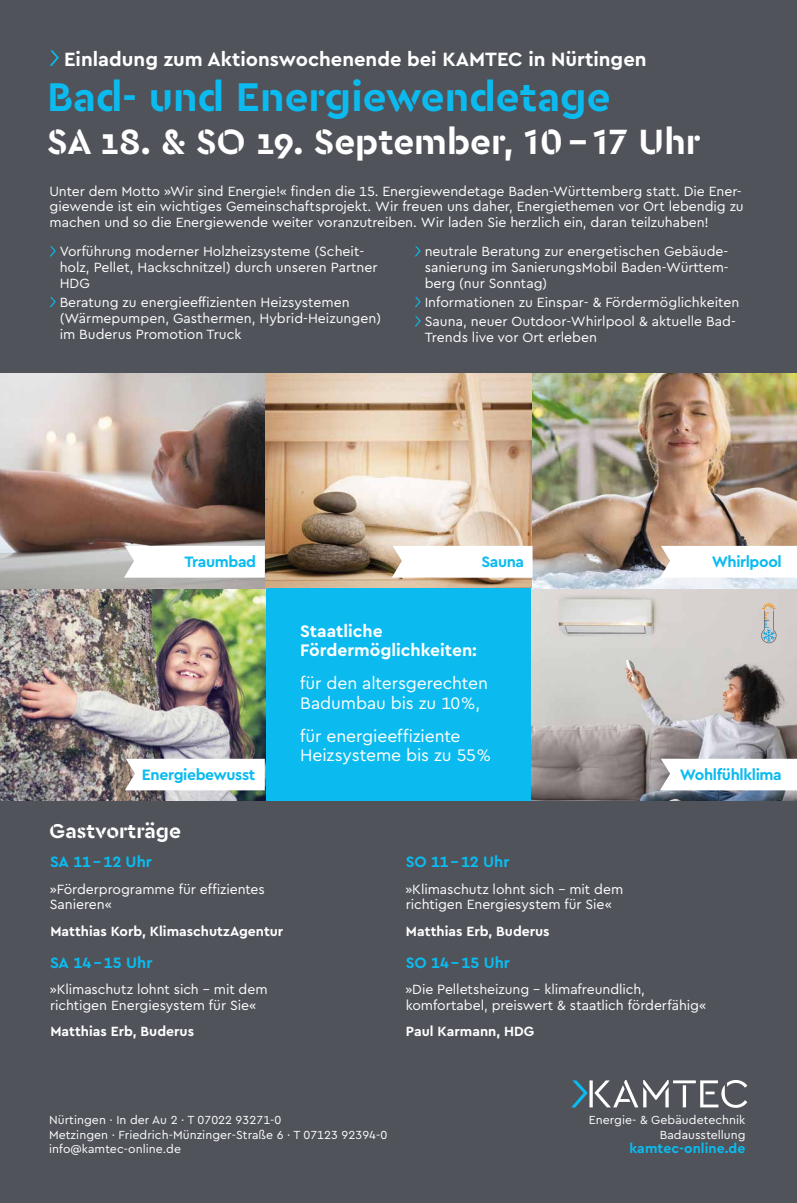
<style>
.page{position:relative;width:797px;height:1203px;background:#fff}
.page>*{position:absolute;margin:0;border:0;box-sizing:border-box;transform-origin:0 0}
.t1{font:700 42px "Cera Stencil PRO";color:#0bbbef}
.t2{font:700 36.75px "Cera Stencil PRO";color:#fff}
.t3{font:700 21px "Cera Stencil PRO";color:#fff}
.t4{font:700 20.12px "Cera PRO Office";color:#fff}
.t5{font:17.5px/19.7px "Cera PRO Office";letter-spacing:-.005em;color:#fff}
.t6{font:700 17.5px/19.7px "Cera PRO Office";color:#fff}
.t7{font:700 15.75px "Cera PRO Office";letter-spacing:-.025em;color:#0bbbef}
.t8{font:14px/15.8px "Cera PRO Office";letter-spacing:-.005em;color:#fff}
.t9{font:700 14px "Cera PRO Office";color:#fff}
.t10{font:700 14px "Cera PRO Office";letter-spacing:.005em;color:#0bbbef}
.t11{font:12.25px/14.9px "Cera PRO Office";letter-spacing:.005em;color:#fff;text-align:right}
</style>
<div class="page">
<div style="left:0;top:0;width:796px;height:1203px;background:#50535a"></div>
<svg style="left:50px;top:50px;width:9px;height:16px"></svg>
<svg style="left:50px;top:246px;width:6px;height:10px"></svg>
<svg style="left:50px;top:297px;width:6px;height:10px"></svg>
<svg style="left:571px;top:1080px;width:176px;height:28px"></svg>
<div style="left:265px;top:588px;width:266px;height:213px;background:#0bbbef"></div>
<img style="left:0;top:588px;width:265px;height:213px">
<div style="left:125px;top:759px;width:140px;height:31px;background:#fff"></div>
<img style="left:531px;top:588px;width:265px;height:213px">
<div style="left:659px;top:759px;width:137px;height:31px;background:#fff"></div>
<img style="left:0;top:373px;width:265px;height:215px">
<img style="left:265px;top:373px;width:531px;height:215px">
<svg style="left:124px;top:546px;width:141px;height:32px;background:#fbfbfb"></svg>
<svg style="left:391px;top:546px;width:141px;height:32px;background:#fbf9f7"></svg>
<div style="left:659px;top:546px;width:137px;height:32px;background:#fff"></div>
<svg style="left:760px;top:603px;width:16px;height:40px"></svg>
<svg style="left:415px;top:246px;width:5px;height:10px"></svg>
<svg style="left:415px;top:297px;width:5px;height:10px"></svg>
<svg style="left:415px;top:316px;width:5px;height:10px"></svg>
<h3 class="t4" style="left:64px;top:46px;width:583px">Einladung zum Aktionswochenende bei KAMTEC in Nürtingen</h3>
<h1 class="t1" style="left:47px;top:69px;width:564px">Bad- und Energiewendetage</h1>
<h2 class="t2" style="left:47px;top:117px;width:654px">SA 18. &amp; SO 19. September, 10 – 17 Uhr</h2>
<p class="t8" style="left:49px;top:182px;width:695px">Unter dem Motto »Wir sind Energie!« finden die 15. Energiewendetage Baden-Württemberg statt. Die Ener&shy;giewende ist ein wichtiges Gemeinschaftsprojekt. Wir freuen uns daher, Energiethemen vor Ort lebendig zu machen und so die Energiewende weiter voranzutreiben. Wir laden Sie herzlich ein, daran teilzuhaben!</p>
<p class="t8" style="left:60px;top:243px;width:319px">Vorführung moderner Holzheizsysteme (Scheit&shy;holz, Pellet, Hackschnitzel) durch unseren Partner<br>HDG</p>
<p class="t8" style="left:60px;top:294px;width:323px">Beratung zu energieeffizienten Heizsystemen (Wärmepumpen, Gasthermen, Hybrid-Heizungen) im Buderus Promotion Truck</p>
<p class="t8" style="left:424px;top:243px;width:305px;text-align:justify">neutrale Beratung zur energetischen Gebäude&shy;sanierung im SanierungsMobil Baden-Württem&shy;berg (nur Sonntag)</p>
<p class="t8" style="left:424px;top:292px;width:316px;line-height:19.2px">Informationen zu Einspar- &amp; Fördermöglichkeiten<br>Sauna, neuer Outdoor-Whirlpool &amp; aktuelle Bad-</p>
<p class="t8" style="left:424px;top:329px;width:174px">Trends live vor Ort erleben</p>
<p class="t7" style="left:184px;top:551px;width:73px">Traumbad</p>
<p class="t7" style="left:481px;top:551px;width:44px">Sauna</p>
<p class="t7" style="left:711px;top:551px;width:71px">Whirlpool</p>
<p class="t6" style="left:300px;top:620px;width:178px">Staatliche<br>Fördermöglichkeiten:</p>
<p class="t5" style="left:300px;top:673px;width:189px">für den altersgerechten<br>Badumbau bis zu 10%,</p>
<p class="t5" style="left:300px;top:725px;width:192px">für energieeffiziente<br>Heizsysteme bis zu 55%</p>
<p class="t7" style="left:142px;top:764px;width:115px">Energiebewusst</p>
<p class="t7" style="left:679px;top:764px;width:103px">Wohlfühlklima</p>
<h3 class="t3" style="left:50px;top:817px;width:133px">Gastvorträge</h3>
<p class="t7" style="left:50px;top:852px;width:103px">SA 11 – 12 Uhr</p>
<p class="t8" style="left:50px;top:880px;width:216px">»Förderprogramme für effizientes<br>Sanieren«</p>
<p class="t9" style="left:50px;top:922px;width:234px">Matthias Korb, KlimaschutzAgentur</p>
<p class="t7" style="left:50px;top:952px;width:104px">SA 14 – 15 Uhr</p>
<p class="t8" style="left:50px;top:981px;width:219px">»Klimaschutz lohnt sich - mit dem richtigen Energiesystem für Sie«</p>
<p class="t9" style="left:50px;top:1022px;width:145px">Matthias Erb, Buderus</p>
<p class="t7" style="left:405px;top:852px;width:105px">SO 11 – 12 Uhr</p>
<p class="t8" style="left:405px;top:880px;width:219px">»Klimaschutz lohnt sich - mit dem richtigen Energiesystem für Sie«</p>
<p class="t9" style="left:406px;top:922px;width:145px">Matthias Erb, Buderus</p>
<p class="t7" style="left:405px;top:952px;width:106px">SO 14 – 15 Uhr</p>
<p class="t8" style="left:405px;top:981px;width:302px">»Die Pelletsheizung - klimafreundlich, komfortabel, preiswert &amp; staatlich förderfähig«</p>
<p class="t9" style="left:406px;top:1022px;width:130px">Paul Karmann, HDG</p>
<p class="t11" style="left:49px;top:1112px;width:339px;text-align:left">Nürtingen · In der Au 2 · T 07022 93271-0<br>Metzingen · Friedrich-Münzinger-Straße 6 · T 07123 92394-0 info@kamtec-online.de</p>
<p class="t11" style="left:588px;top:1112px;width:158px">Energie- &amp; Gebäudetechnik<br>Badausstellung</p>
<p class="t10" style="left:629px;top:1139px;width:117px">kamtec-online.de</p>
</div>
